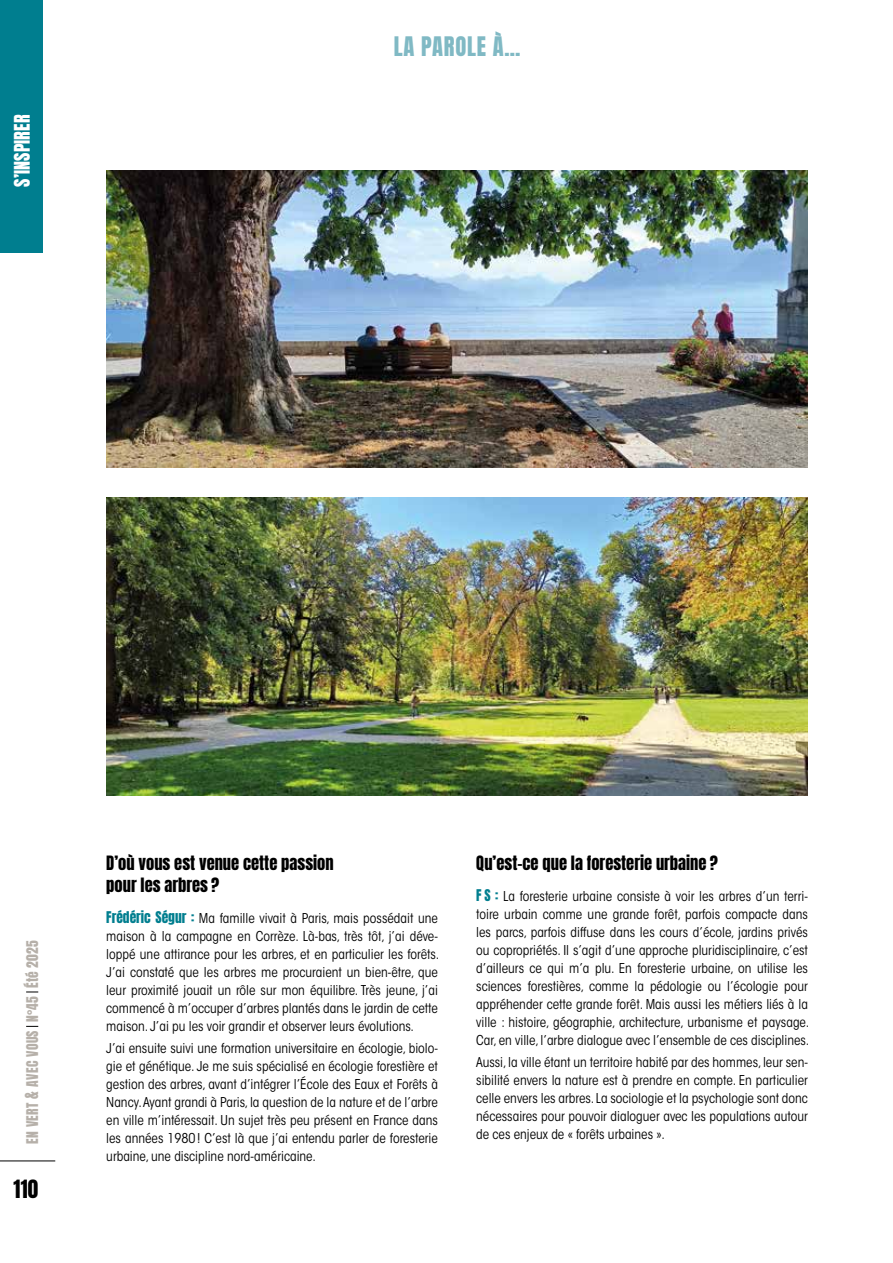
<style>
.page{position:relative;width:893px;height:1263px;background:#fff}
.page>*{position:absolute;margin:0;border:0;box-sizing:border-box;transform-origin:0 0}
.t1{font:22.5px "Anton";letter-spacing:.035em;color:#80b9c4}
.t2{font:21px "Anton";color:#000}
.t3{font:18px "Anton";letter-spacing:.005em;color:#fff}
.t4{font:16.5px/22.5px "Anton";color:#000}
.t5{font:condensed 13.5px/18px "ITC Avant Garde Std";color:#000;text-align:justify}
.t6{font:13.5px "Anton";letter-spacing:.03em;color:#b6b0a9}
.s1{font-size:15px}
.s2{font-family:"Anton";font-stretch:normal;color:#007e8f}
</style>
<div class="page">
<hr style="left:0;top:1161px;width:55px;height:1px;background:#000">
<svg style="left:26px;top:1026px;width:12px;height:1px"></svg>
<svg style="left:26px;top:992px;width:12px;height:1px"></svg>
<div style="left:0;top:0;width:43px;height:253px;background:#007e8f"></div>
<img style="left:106px;top:170px;width:702px;height:298px">
<img style="left:106px;top:497px;width:702px;height:298px">
<h3 class="t3" style="left:13px;top:187px;width:73px;rotate:-90deg">S’INSPIRER</h3>
<h1 class="t1" style="left:394px;top:35px;width:128px">LA PAROLE À…</h1>
<p class="t6" style="left:26px;top:1144px;width:205px;rotate:-90deg">EN VERT <span class="s1">&amp;</span> AVEC VOUS N°45 Été 2025</p>
<h2 class="t2" style="left:14px;top:1179px;width:26px">110</h2>
<p class="t4" style="left:106px;top:853px;width:229px">D’où vous est venue cette passion pour les arbres ?</p>
<p class="t5" style="left:106px;top:909px;width:335px"><span class="s2">Frédéric Ségur :</span> Ma famille vivait à Paris, mais possédait une maison à la campagne en Corrèze. Là-bas, très tôt, j’ai déve&shy;loppé une attirance pour les arbres, et en particulier les forêts.<br>J’ai constaté que les arbres me procuraient un bien-être, que leur proximité jouait un rôle sur mon équilibre. Très jeune, j’ai commencé à m’occuper d’arbres plantés dans le jardin de cette maison. J’ai pu les voir grandir et observer leurs évolutions.</p>
<p class="t5" style="left:106px;top:1039px;width:333px">J’ai ensuite suivi une formation universitaire en écologie, biolo&shy;gie et génétique. Je me suis spécialisé en écologie forestière et gestion des arbres, avant d’intégrer l’École des Eaux et Forêts à Nancy. Ayant grandi à Paris, la question de la nature et de l’arbre en ville m’intéressait. Un sujet très peu présent en France dans les années 1980! C’est là que j’ai entendu parler de foresterie urbaine, une discipline nord-américaine.</p>
<p class="t4" style="left:476px;top:853px;width:243px">Qu’est-ce que la foresterie urbaine ?</p>
<p class="t5" style="left:476px;top:887px;width:335px"><span class="s2">F S :</span> La foresterie urbaine consiste à voir les arbres d’un terri&shy;toire urbain comme une grande forêt, parfois compacte dans les parcs, parfois diffuse dans les cours d’école, jardins privés ou copropriétés. Il s’agit d’une approche pluridisciplinaire, c’est d’ailleurs ce qui m’a plu. En foresterie urbaine, on utilise les sciences forestières, comme la pédologie ou l’écologie pour appréhender cette grande forêt. Mais aussi les métiers liés à la ville : histoire, géographie, architecture, urbanisme et paysage.<br>Car, en ville, l’arbre dialogue avec l’ensemble de ces disciplines.</p>
<p class="t5" style="left:476px;top:1053px;width:333px">Aussi, la ville étant un territoire habité par des hommes, leur sen&shy;sibilité envers la nature est à prendre en compte. En particulier celle envers les arbres. La sociologie et la psychologie sont donc nécessaires pour pouvoir dialoguer avec les populations autour de ces enjeux de « forêts urbaines ».</p>
</div>
